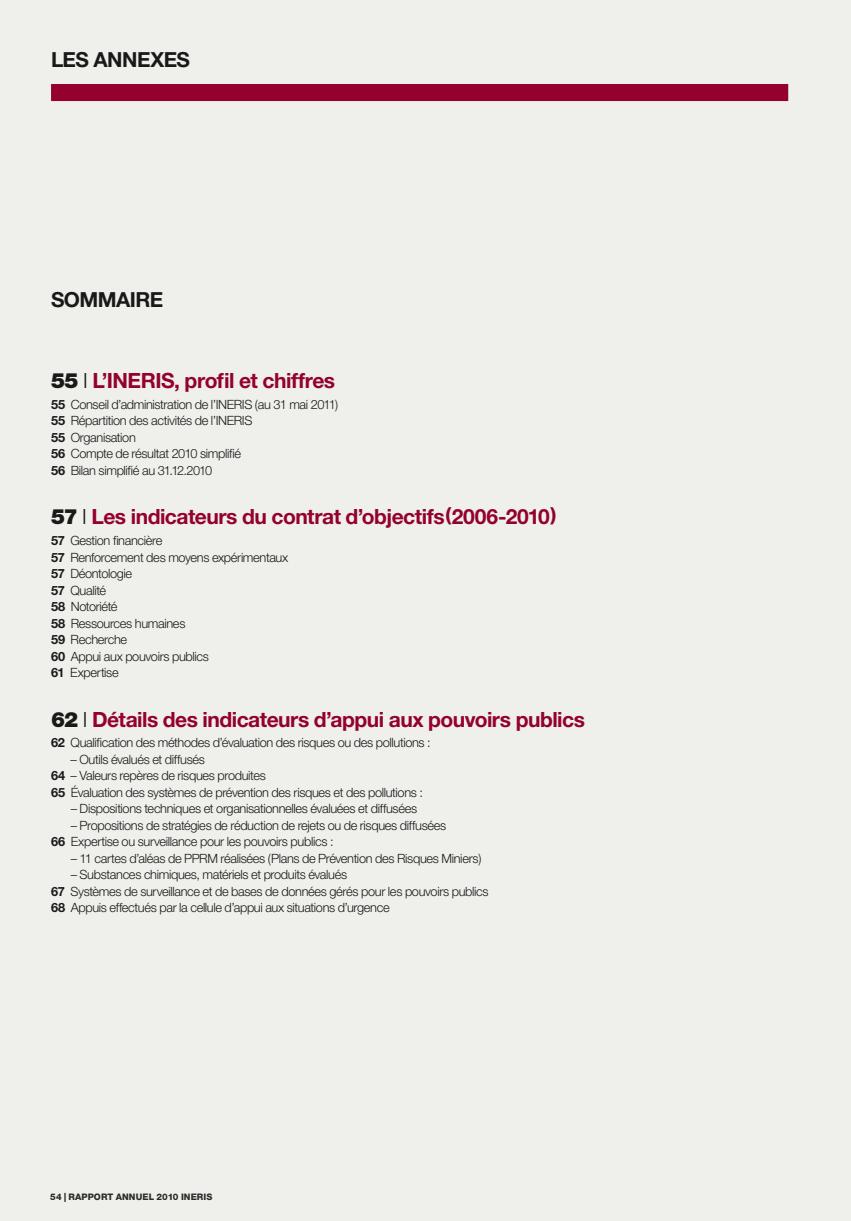
<style>
.page{position:relative;width:851px;height:1221px;background:#fff}
.page>*{position:absolute;margin:0;border:0;box-sizing:border-box;transform-origin:0 0}
.t1{font:700 21px "Helvetica Neue";letter-spacing:-.025em;color:#93012c}
.t2{font:700 20.85px "Helvetica Neue";letter-spacing:-.025em;color:#191918}
.t3{font:300 12.75px/16.5px "Helvetica Neue";letter-spacing:-.025em;color:#191918}
.t4{font:300 12.75px "Helvetica Neue";letter-spacing:-.045em;color:#191918}
.t5{font:800 9px "Helvetica Neue";letter-spacing:.01em;color:#2b2b2a}
.s1{font-family:"Helvetica Neue CE";font-weight:900;color:#191918}
.s2{font-weight:300;color:#191918}
.s3{font-weight:700}
.s4{font-size:18.9px}
</style>
<div class="page">
<div style="left:0;top:0;width:850px;height:1220px;background:#efefec"></div>
<div style="left:51px;top:84px;width:737px;height:17px;background:#93012c"></div>
<h2 class="t2" style="left:51px;top:47px;width:14px">les</h2>
<h2 class="t2" style="left:94px;top:47px;width:84px">annexes</h2>
<h2 class="t2" style="left:51px;top:287px;width:114px">SOMMAIRE</h2>
<h1 class="t1" style="left:51px;top:368px;width:285px"><span class="s1">55</span> <span class="s2">I</span> L’INERIS, profil et chiffres</h1>
<p class="t3" style="left:51px;top:396px;width:172px"><span class="s3">55</span> Conseil d’administration de l’ineris</p>
<p class="t4" style="left:255px;top:396px;width:85px">(au 31 mai 2011)</p>
<p class="t3" style="left:51px;top:412px;width:191px"><span class="s3">55</span> Répartition des activités de l’ineris<br><span class="s3">55</span> Organisation<br><span class="s3">56</span> Compte de résultat 2010 simplifié<br><span class="s3">56</span> Bilan simplifié au 31.12.2010</p>
<h1 class="t1" style="left:51px;top:504px;width:507px"><span class="s1">57</span> <span class="s2">I</span> Les indicateurs du contrat d’objectifs<span class="s4">(</span>2006-2010<span class="s4">)</span></h1>
<p class="t3" style="left:51px;top:532px;width:239px"><span class="s3">57</span> Gestion financière<br><span class="s3">57</span> Renforcement des moyens expérimentaux<br><span class="s3">57</span> Déontologie<br><span class="s3">57</span> Qualité<br><span class="s3">58</span> Notoriété<br><span class="s3">58</span> Ressources humaines<br><span class="s3">59</span> Recherche<br><span class="s3">60</span> Appui aux pouvoirs publics<br><span class="s3">61</span> Expertise</p>
<h1 class="t1" style="left:51px;top:706px;width:535px"><span class="s1">62</span> <span class="s2">I</span> Détails des indicateurs d’appui aux pouvoirs publics</h1>
<p class="t3" style="left:51px;top:734px;width:381px"><span class="s3">62</span> Qualification des méthodes d’évaluation des risques ou des pollutions :</p>
<p class="t3" style="left:51px;top:750px;width:373px;text-indent:19px">– Outils évalués et diffusés<br><span class="s3">64</span> – Valeurs repères de risques produites<br><span class="s3">65</span> Évaluation des systèmes de prévention des risques et des pollutions :</p>
<p class="t3" style="left:71px;top:800px;width:348px">– Dispositions techniques et organisationnelles évaluées et diffusées</p>
<p class="t3" style="left:51px;top:816px;width:397px;text-indent:20px">– Propositions de stratégies de réduction de rejets ou de risques diffusées<br><span class="s3">66</span> Expertise ou surveillance pour les pouvoirs publics :</p>
<p class="t3" style="left:71px;top:849px;width:123px">– 11 cartes d’aléas de pprm</p>
<p class="t3" style="left:220px;top:849px;width:262px">réalisées (Plans de Prévention des Risques Miniers)</p>
<p class="t3" style="left:51px;top:866px;width:439px;text-indent:20px">– Substances chimiques, matériels et produits évalués<br><span class="s3">67</span> Systèmes de surveillance et de bases de données gérés pour les pouvoirs publics<br><span class="s3">68</span> Appuis effectués par la cellule d’appui aux situations d’urgence</p>
<p class="t5" style="left:50px;top:1190px;width:164px">54 | RAPPORT ANNUEL 2010 INERIS</p>
</div>
